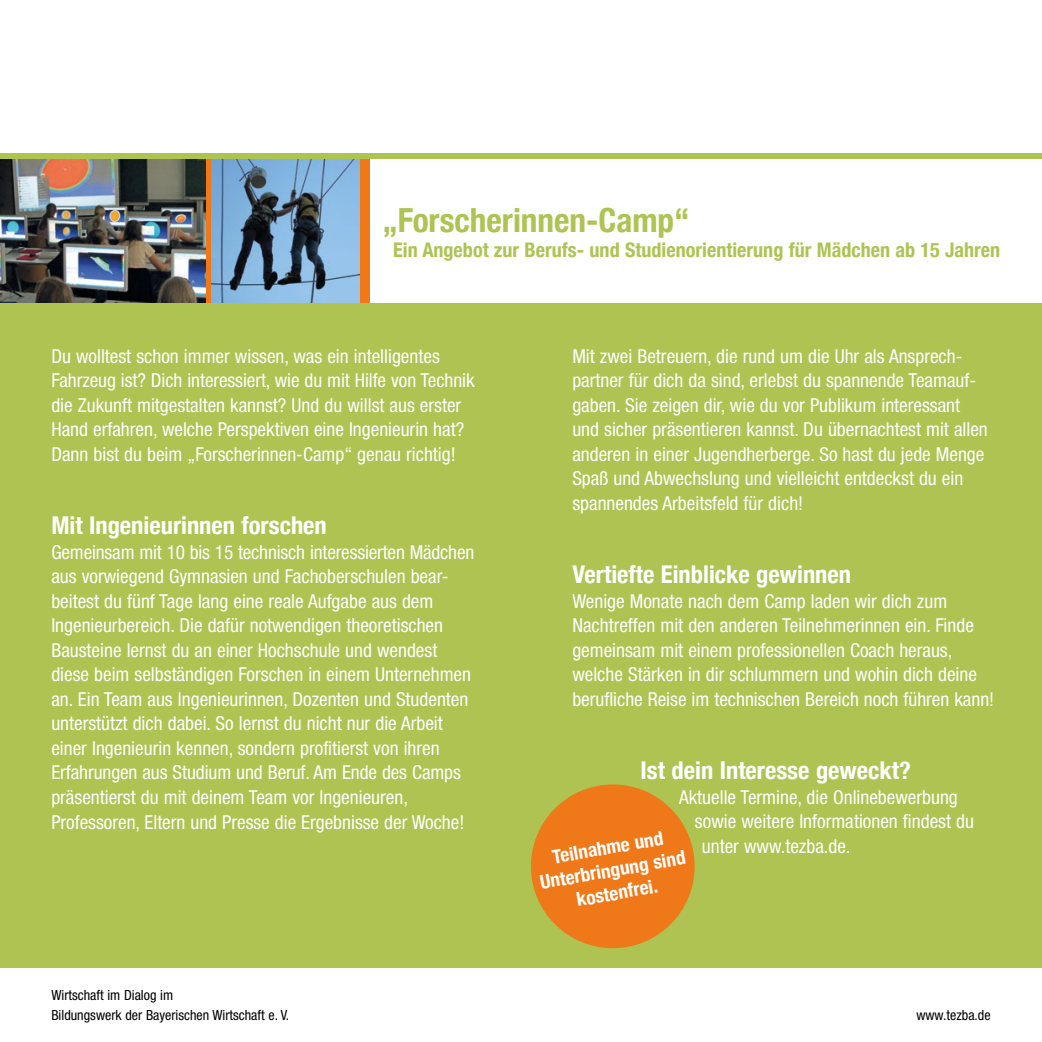
<style>
.page{position:relative;width:1042px;height:1042px;background:#fff}
.page>*{position:absolute;margin:0;border:0;box-sizing:border-box;transform-origin:0 0}
.t1{font:700 condensed 33.25px "Helvetica Neue";color:#aec352}
.t2{font:700 condensed 24.5px "Helvetica Neue";color:#fff}
.t3{font:700 condensed 20.12px "Helvetica Neue";color:#aec352}
.t4{font:condensed 19.25px/24.5px "Helvetica Neue LT Pro";color:#fff}
.t5{font:700 condensed 19.25px/23.1px "Helvetica Neue";color:#fff;text-align:center}
.t6{font:condensed 14px/20.1px "Helvetica Neue LT Pro";color:#000}
</style>
<div class="page">
<div style="left:0;top:303px;width:1042px;height:664px;background:#aec352"></div>
<img style="left:0;top:159px;width:206px;height:144px">
<img style="left:211px;top:159px;width:149px;height:144px">
<div style="left:360px;top:154px;width:10px;height:149px;background:#ef7918"></div>
<div style="left:206px;top:154px;width:5px;height:149px;background:#ef7918"></div>
<svg style="left:531px;top:784px;width:164px;height:165px"></svg>
<div style="left:0;top:154px;width:1042px;height:5px;background:#aec352"></div>
<h1 class="t1" style="left:382px;top:193px;width:309px">„Forscherinnen-Camp“</h1>
<p class="t3" style="left:393px;top:233px;width:609px">Ein Angebot zur Berufs- und Studienorientierung für Mädchen ab 15 Jahren</p>
<p class="t4" style="left:51px;top:343px;width:425px">Du wolltest schon immer wissen, was ein intelligentes Fahrzeug ist? Dich interessiert, wie du mit Hilfe von Technik die Zukunft mitgestalten kannst? Und du willst aus erster Hand erfahren, welche Perspektiven eine Ingenieurin hat?<br>Dann bist du beim „Forscherinnen-Camp“ genau richtig!</p>
<p class="t2" style="left:51px;top:505px;width:277px">Mit Ingenieurinnen forschen</p>
<p class="t4" style="left:51px;top:539px;width:424px">Gemeinsam mit 10 bis 15 technisch interessierten Mädchen aus vorwiegend Gymnasien und Fachoberschulen bear&shy;beitest du fünf Tage lang eine reale Aufgabe aus dem Ingenieurbereich. Die dafür notwendigen theoretischen Bausteine lernst du an einer Hochschule und wendest diese beim selbständigen Forschen in einem Unternehmen an. Ein Team aus Ingenieurinnen, Dozenten und Studenten unterstützt dich dabei. So lernst du nicht nur die Arbeit einer Ingenieurin kennen, sondern profitierst von ihren Erfahrungen aus Studium und Beruf. Am Ende des Camps präsentierst du mit deinem Team vor Ingenieuren, Professoren, Eltern und Presse die Ergebnisse der Woche!</p>
<p class="t6" style="left:51px;top:984px;width:239px">Wirtschaft im Dialog im<br>Bildungswerk der Bayerischen Wirtschaft e. V.</p>
<p class="t4" style="left:572px;top:343px;width:417px">Mit zwei Betreuern, die rund um die Uhr als Ansprech&shy;partner für dich da sind, erlebst du spannende Teamauf&shy;gaben. Sie zeigen dir, wie du vor Publikum interessant und sicher präsentieren kannst. Du übernachtest mit allen anderen in einer Jugendherberge. So hast du jede Menge Spaß und Abwechslung und vielleicht entdeckst du ein spannendes Arbeitsfeld für dich!</p>
<p class="t2" style="left:572px;top:554px;width:280px">Vertiefte Einblicke gewinnen</p>
<p class="t4" style="left:572px;top:588px;width:423px">Wenige Monate nach dem Camp laden wir dich zum Nachtreffen mit den anderen Teilnehmerinnen ein. Finde gemeinsam mit einem professionellen Coach heraus, welche Stärken in dir schlummern und wohin dich deine berufliche Reise im technischen Bereich noch führen kann!</p>
<p class="t2" style="left:640px;top:750px;width:272px">Ist dein Interesse geweckt?</p>
<p class="t4" style="left:679px;top:784px;width:280px">Aktuelle Termine, die Onlinebewerbung</p>
<p class="t4" style="left:695px;top:809px;width:281px">sowie weitere Informationen findest du</p>
<p class="t4" style="left:702px;top:833px;width:150px">unter www.tezba.de.</p>
<p class="t5" style="left:534px;top:847px;width:149px;rotate:-10deg">Teilnahme und<br>Unterbringung sind kostenfrei.</p>
<p class="t6" style="left:916px;top:1004px;width:76px">www.tezba.de</p>
</div>
